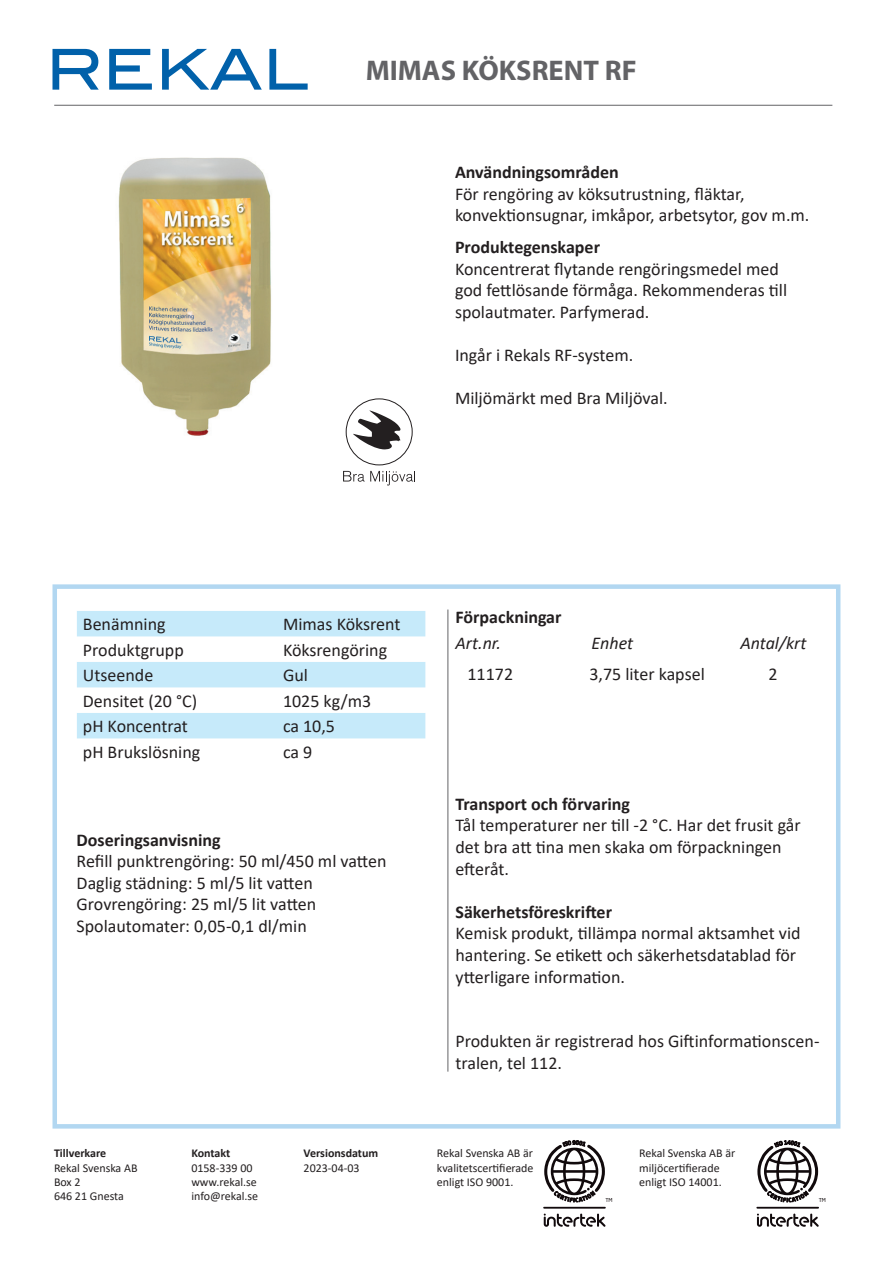
<style>
.page{position:relative;width:893px;height:1263px;background:#fff}
.page>*{position:absolute;margin:0;border:0;box-sizing:border-box;transform-origin:0 0}
.t1{font:700 28.5px "Myriad Pro";color:#636366}
.t2{font:18px/21.6px "Calibri";color:#231f20}
.t3{font:700 18px "Calibri";color:#231f20}
.t4{font:italic 18px "Calibri";color:#231f20}
.t5{font:12px/14.4px "Calibri";color:#231f20}
.t6{font:700 12px "Calibri";color:#231f20}
.t7{font:5.4px "Neo Sans Std";color:#110a0c}
</style>
<div class="page">
<div style="left:52px;top:584px;width:788px;height:544px;border:4px solid #b2d7f1"></div>
<img style="left:118px;top:157px;width:153px;height:279px">
<hr style="left:54px;top:105px;width:778px;height:1px;background:#636366">
<hr style="left:447px;top:609px;width:1px;height:462px;background:#636366">
<svg style="left:77px;top:611px;width:348px;height:127px"></svg>
<svg style="left:345px;top:397px;width:69px;height:69px"></svg>
<div style="left:346px;top:399px;width:66px;height:66px;background:#fff;border-radius:50%"></div>
<div style="left:346px;top:399px;width:66px;height:66px;border:1px solid #231f20;border-radius:50%"></div>
<svg style="left:353px;top:410px;width:48px;height:39px"></svg>
<svg style="left:343px;top:471px;width:72px;height:14px"></svg>
<svg style="left:53px;top:49px;width:46px;height:41px"></svg>
<svg style="left:109px;top:49px;width:43px;height:41px"></svg>
<svg style="left:162px;top:49px;width:100px;height:41px"></svg>
<svg style="left:269px;top:49px;width:39px;height:41px"></svg>
<svg style="left:757px;top:1213px;width:62px;height:14px"></svg>
<hr style="left:756px;top:1207px;width:63px;height:1px;background:#110a0c">
<svg style="left:544px;top:1213px;width:61px;height:14px"></svg>
<hr style="left:543px;top:1207px;width:63px;height:1px;background:#110a0c">
<svg style="left:757px;top:1146px;width:62px;height:50px"></svg>
<svg style="left:544px;top:1144px;width:61px;height:52px"></svg>
<h1 class="t1" style="left:366px;top:52px;width:273px">MIMAS KÖKSRENT RF</h1>
<p class="t3" style="left:455px;top:159px;width:165px">Användningsområden</p>
<p class="t2" style="left:455px;top:182px;width:356px">För rengöring av köksutrustning, fläktar, konvektionsugnar, imkåpor, arbetsytor, gov m.m.</p>
<p class="t3" style="left:455px;top:235px;width:147px">Produktegenskaper</p>
<p class="t2" style="left:455px;top:258px;width:334px">Koncentrerat flytande rengöringsmedel med god fettlösande förmåga. Rekommenderas till spolautmater. Parfymerad.</p>
<p class="t2" style="left:455px;top:344px;width:180px">Ingår i Rekals RF-system.</p>
<p class="t2" style="left:455px;top:387px;width:214px">Miljömärkt med Bra Miljöval.</p>
<p class="t2" style="left:83px;top:613px;width:84px">Benämning</p>
<p class="t2" style="left:283px;top:613px;width:119px">Mimas Köksrent</p>
<p class="t2" style="left:83px;top:639px;width:102px">Produktgrupp</p>
<p class="t2" style="left:283px;top:639px;width:106px">Köksrengöring</p>
<p class="t2" style="left:83px;top:664px;width:72px">Utseende</p>
<p class="t2" style="left:283px;top:664px;width:26px">Gul</p>
<p class="t2" style="left:83px;top:690px;width:116px">Densitet (20 °C)</p>
<p class="t2" style="left:283px;top:690px;width:90px">1025 kg/m3</p>
<p class="t2" style="left:83px;top:715px;width:106px">pH Koncentrat</p>
<p class="t2" style="left:283px;top:715px;width:54px">ca 10,5</p>
<p class="t2" style="left:83px;top:741px;width:119px">pH Brukslösning</p>
<p class="t2" style="left:283px;top:741px;width:31px">ca 9</p>
<p class="t3" style="left:77px;top:827px;width:146px">Doseringsanvisning</p>
<p class="t2" style="left:77px;top:850px;width:311px">Refill punktrengöring: 50 ml/450 ml vatten Daglig städning: 5 ml/5 lit vatten Grovrengöring: 25 ml/5 lit vatten Spolautomater: 0,05-0,1 dl/min</p>
<p class="t6" style="left:54px;top:1145px;width:54px">Tillverkare</p>
<p class="t5" style="left:54px;top:1160px;width:85px">Rekal Svenska AB<br>Box 2<br>646 21 Gnesta</p>
<p class="t6" style="left:191px;top:1145px;width:40px">Kontakt</p>
<p class="t5" style="left:191px;top:1160px;width:68px">0158-339 00 www.rekal.se info@rekal.se</p>
<p class="t6" style="left:304px;top:1145px;width:76px">Versionsdatum</p>
<p class="t5" style="left:304px;top:1160px;width:58px">2023-04-03</p>
<p class="t3" style="left:455px;top:604px;width:108px">Förpackningar</p>
<p class="t4" style="left:455px;top:630px;width:47px">Art.nr.</p>
<p class="t4" style="left:592px;top:630px;width:43px">Enhet</p>
<p class="t4" style="left:740px;top:630px;width:68px">Antal/krt</p>
<p class="t2" style="left:467px;top:663px;width:47px">11172</p>
<p class="t2" style="left:589px;top:663px;width:117px">3,75 liter kapsel</p>
<p class="t2" style="left:768px;top:663px;width:11px">2</p>
<p class="t3" style="left:455px;top:791px;width:176px">Transport och förvaring</p>
<p class="t2" style="left:455px;top:814px;width:347px">Tål temperaturer ner till -2 °C. Har det frusit går det bra att tina men skaka om förpackningen efteråt.</p>
<p class="t3" style="left:455px;top:899px;width:158px">Säkerhetsföreskrifter</p>
<p class="t2" style="left:455px;top:922px;width:347px">Kemisk produkt, tillämpa normal aktsamhet vid hantering. Se etikett och säkerhetsdatablad för ytterligare information.</p>
<p class="t2" style="left:455px;top:1030px;width:365px">Produkten är registrerad hos Giftinformationscen&shy;tralen, tel 112.</p>
<p class="t5" style="left:437px;top:1146px;width:98px;text-align:justify">Rekal Svenska AB är kvalitetscertifierade enligt ISO 9001.</p>
<p class="t5" style="left:639px;top:1146px;width:98px">Rekal Svenska AB är miljöcertifierade enligt ISO 14001.</p>
<p class="t7" style="left:605px;top:1197px;width:9px">TM</p>
<p class="t7" style="left:819px;top:1197px;width:9px">TM</p>
</div>
